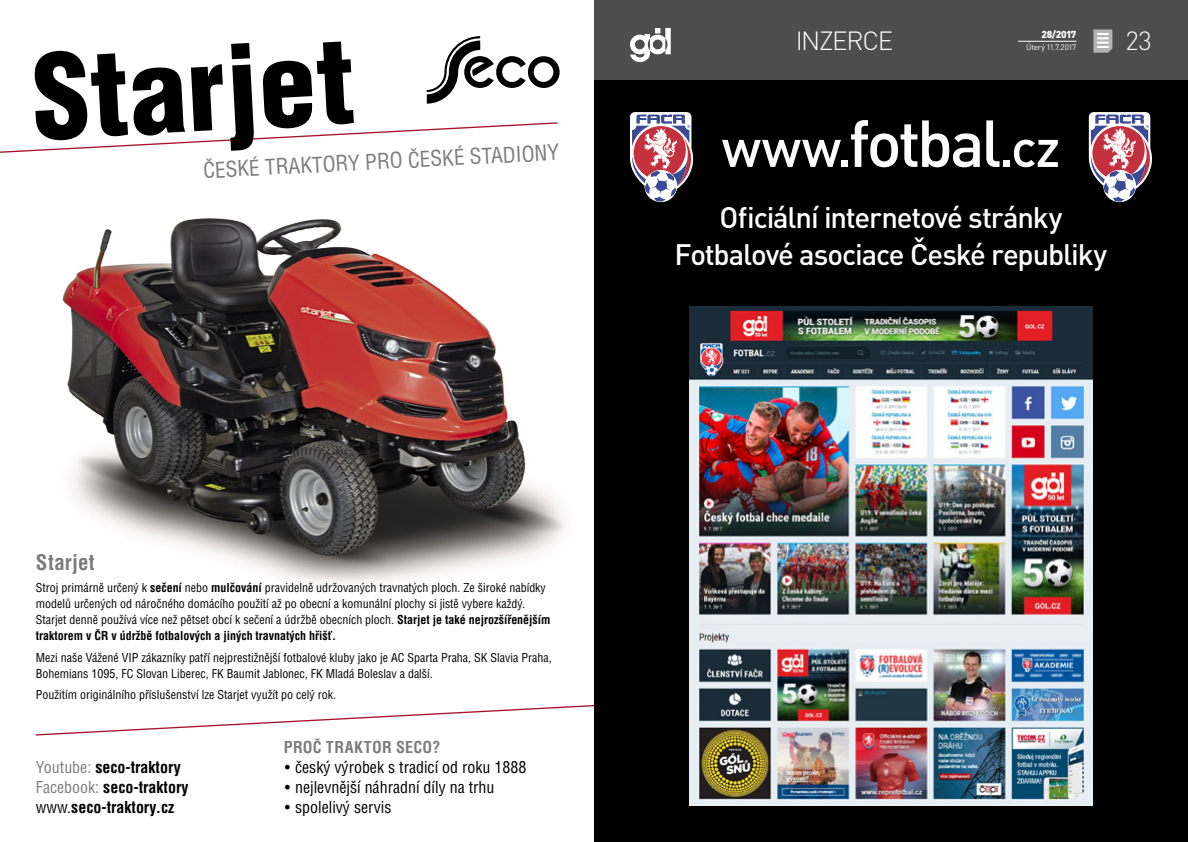
<style>
.page{position:relative;width:1188px;height:842px;background:#fff}
.page>*{position:absolute;margin:0;border:0;box-sizing:border-box;transform-origin:0 0}
.t1{font:900 condensed 113.7px "Helvetica CE";color:#000}
.t2{font:500 53.3px "DIN Pro";color:#fff}
.t3{font:500 29.3px/37px "DIN Pro";letter-spacing:-.04em;color:#fff;text-align:center}
.t4{font:300 26px "DIN Pro";letter-spacing:-.05em;color:#fff}
.t5{font:condensed 21.2px "Helvetica CE";color:#7c7c7c}
.t6{font:700 condensed 21px "Helvetica CE";letter-spacing:.015em;color:#7c7c7c}
.t7{font:condensed 16px "Helvetica CE";color:#000}
.t8{font:700 condensed 16px/20px "Helvetica CE";color:#000}
.t9{font:700 condensed 16px "Helvetica CE";letter-spacing:.02em;color:#7c7c7c}
.t10{font:condensed 12px/16px "Helvetica CE";color:#000}
.t11{font:900 10px "DIN Pro";letter-spacing:-.04em;color:#fff}
.t12{font:8px "DIN Pro";letter-spacing:-.03em;color:#fff}
.s1{font-weight:700}
.s2{font-weight:400;color:#7c7c7c}
.s3{font-weight:400}
.s4{font-size:65.3px}
</style>
<div class="page">
<div style="left:594px;top:0;width:594px;height:80px;background:#4d4d4d"></div>
<svg style="left:630px;top:28px;width:41px;height:34px"></svg>
<svg style="left:1093px;top:29px;width:19px;height:24px"></svg>
<hr style="left:1018px;top:41px;width:58px;height:1px;background:#fff">
<div style="left:594px;top:80px;width:594px;height:762px;background:#000"></div>
<svg style="left:630px;top:112px;width:63px;height:90px;background:#a47d8e"></svg>
<svg style="left:1089px;top:112px;width:63px;height:90px;background:#a47d8d"></svg>
<img style="left:690px;top:307px;width:402px;height:499px">
<img style="left:62px;top:218px;width:503px;height:365px">
<svg style="left:0;top:122px;width:558px;height:31px"></svg>
<svg style="left:35px;top:705px;width:559px;height:31px"></svg>
<svg style="left:427px;top:36px;width:133px;height:68px"></svg>
<h1 class="t1" style="left:29px;top:31px;width:323px;rotate:-3deg">Starjet</h1>
<h3 class="t5" style="left:203px;top:159px;width:358px;rotate:-3deg">ČESKÉ TRAKTORY PRO ČESKÉ STADIONY</h3>
<h3 class="t6" style="left:36px;top:551px;width:60px">Starjet</h3>
<p class="t10" style="left:36px;top:580px;width:516px">Stroj primárně určený k <span class="s1">sečení</span> nebo <span class="s1">mulčování</span> pravidelně udržovaných travnatých ploch. Ze široké nabídky modelů určených od náročného domácího použití až po obecní a komunální plochy si jistě vybere každý.<br>Starjet denně používá více než pětset obcí k sečení a údržbě obecních ploch. <span class="s1">Starjet je také nejrozšířenějším traktorem v ČR v údržbě fotbalových a jiných travnatých hřišť.</span></p>
<p class="t10" style="left:36px;top:650px;width:517px">Mezi naše Vážené VIP zákazníky patří nejprestižnější fotbalové kluby jako je AC Sparta Praha, SK Slavia Praha,<br>Bohemians 1095, FC Slovan Liberec, FK Baumit Jablonec, FK Mladá Boleslav a další.</p>
<p class="t10" style="left:36px;top:687px;width:302px">Použitím originálního příslušenství lze Starjet využít po celý rok.</p>
<h3 class="t8" style="left:36px;top:758px;width:154px"><span class="s2">Youtube:</span> seco-traktory<br><span class="s2">Facebook:</span> seco-traktory <span class="s3">www.</span>seco-traktory.cz</h3>
<h3 class="t9" style="left:284px;top:738px;width:158px">PROČ TRAKTOR SECO?</h3>
<h3 class="t7" style="left:284px;top:759px;width:244px">• český výrobek s tradicí od roku 1888</h3>
<h3 class="t7" style="left:284px;top:779px;width:212px">• nejlevnější náhradní díly na trhu</h3>
<h3 class="t7" style="left:284px;top:799px;width:109px">• spolelivý servis</h3>
<p class="t11" style="left:1042px;top:28px;width:36px">28/2017</p>
<h3 class="t4" style="left:796px;top:23px;width:99px">INZERCE</h3>
<p class="t12" style="left:1026px;top:42px;width:52px">Úterý 11.7.2017</p>
<h3 class="t4" style="left:1126px;top:23px;width:28px">23</h3>
<h2 class="t2" style="left:722px;top:111px;width:340px">www.<span class="s4">fotbal</span>.cz</h2>
<h3 class="t3" style="left:675px;top:198px;width:434px">Oficiální internetové stránky<br>Fotbalové asociace České republiky</h3>
</div>
